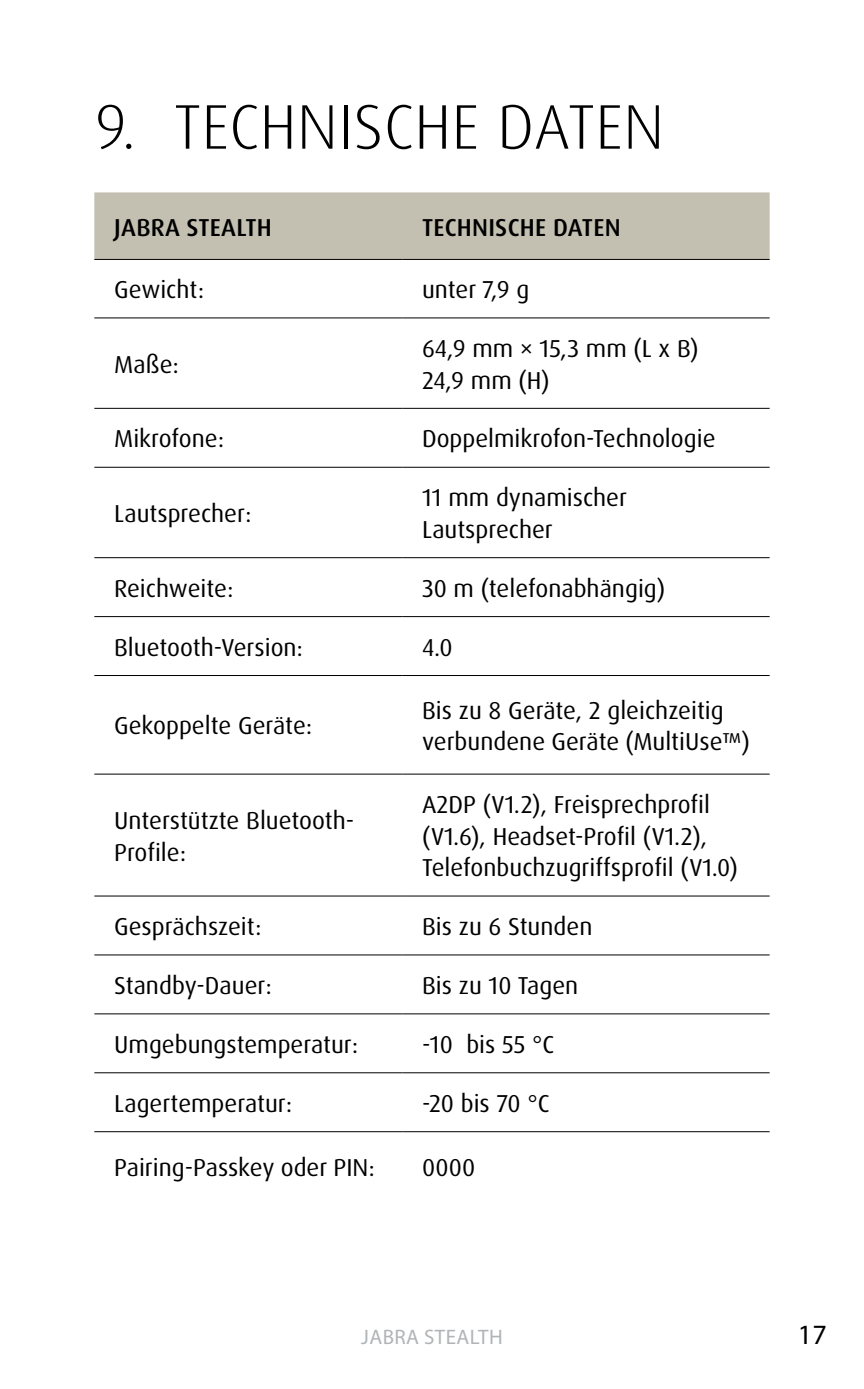
<style>
.page{position:relative;width:864px;height:1389px;background:#fff}
.page>*{position:absolute;margin:0;border:0;box-sizing:border-box;transform-origin:0 0}
.t1{font:300 63px "Dax Pro";letter-spacing:.01em;color:#000}
.t2{font:28px "Myriad Pro";color:#000}
.t3{font:24.5px/31.5px "Dax Pro";color:#000}
.t4{font:500 24.5px "Dax Pro";letter-spacing:.01em;color:#000}
.t5{font:21px "Myriad Pro";letter-spacing:.02em;color:#b1b4b6}
</style>
<div class="page">
<div style="left:94px;top:192px;width:675px;height:67px;background:#c4c0b1"></div>
<svg style="left:94px;top:407px;width:675px;height:726px"></svg>
<hr style="left:94px;top:1013px;width:308px;height:1px;background:#000">
<hr style="left:402px;top:1013px;width:367px;height:1px;background:#000">
<hr style="left:94px;top:895px;width:308px;height:2px;background:#000">
<hr style="left:402px;top:895px;width:367px;height:2px;background:#000">
<hr style="left:94px;top:954px;width:308px;height:2px;background:#000">
<hr style="left:402px;top:954px;width:367px;height:2px;background:#000">
<hr style="left:94px;top:774px;width:308px;height:1px;background:#000">
<hr style="left:402px;top:774px;width:367px;height:1px;background:#000">
<hr style="left:94px;top:675px;width:308px;height:1px;background:#000">
<hr style="left:402px;top:675px;width:367px;height:1px;background:#000">
<hr style="left:94px;top:616px;width:308px;height:1px;background:#000">
<hr style="left:402px;top:616px;width:367px;height:1px;background:#000">
<hr style="left:94px;top:557px;width:308px;height:1px;background:#000">
<hr style="left:402px;top:557px;width:367px;height:1px;background:#000">
<hr style="left:94px;top:467px;width:308px;height:1px;background:#000">
<hr style="left:402px;top:467px;width:367px;height:1px;background:#000">
<hr style="left:94px;top:408px;width:308px;height:1px;background:#000">
<hr style="left:402px;top:408px;width:367px;height:1px;background:#000">
<hr style="left:94px;top:317px;width:308px;height:2px;background:#000">
<hr style="left:402px;top:317px;width:367px;height:2px;background:#000">
<hr style="left:94px;top:259px;width:308px;height:1px;background:#000">
<hr style="left:402px;top:259px;width:367px;height:1px;background:#000">
<hr style="left:94px;top:1131px;width:308px;height:1px;background:#000">
<hr style="left:402px;top:1131px;width:367px;height:1px;background:#000">
<hr style="left:94px;top:1072px;width:308px;height:1px;background:#000">
<hr style="left:402px;top:1072px;width:367px;height:1px;background:#000">
<h1 class="t1" style="left:95px;top:86px;width:231px">9. TECHNISC</h1>
<h1 class="t1" style="left:414px;top:86px;width:240px">HE DATEN</h1>
<p class="t4" style="left:114px;top:211px;width:159px">JABRA STEALTH</p>
<p class="t4" style="left:422px;top:211px;width:200px">TECHNISCHE DATEN</p>
<p class="t3" style="left:114px;top:274px;width:91px">Gewicht:</p>
<p class="t3" style="left:422px;top:274px;width:109px">unter 7,9 g</p>
<p class="t3" style="left:114px;top:349px;width:66px">Maße:</p>
<p class="t3" style="left:422px;top:333px;width:278px">64,9 mm × 15,3 mm (L x B)<br>24,9 mm (H)</p>
<p class="t3" style="left:114px;top:423px;width:111px">Mikrofone:</p>
<p class="t3" style="left:422px;top:423px;width:295px">Doppelmikrofon-Technologie</p>
<p class="t3" style="left:114px;top:498px;width:139px">Lautsprecher:</p>
<p class="t3" style="left:422px;top:482px;width:206px">11 mm dynamischer<br>Lautsprecher</p>
<p class="t3" style="left:114px;top:573px;width:121px">Reichweite:</p>
<p class="t3" style="left:422px;top:573px;width:244px">30 m (telefonabhängig)</p>
<p class="t3" style="left:114px;top:632px;width:190px">Bluetooth-Version:</p>
<p class="t3" style="left:422px;top:632px;width:32px">4.0</p>
<p class="t3" style="left:114px;top:710px;width:199px">Gekoppelte Geräte:</p>
<p class="t3" style="left:114px;top:805px;width:241px">Unterstützte Bluetooth-<br>Profile:</p>
<p class="t3" style="left:422px;top:695px;width:329px">Bis zu 8 Geräte, 2 gleichzeitig verbundene Geräte (MultiUse™)</p>
<p class="t3" style="left:422px;top:789px;width:317px">A2DP (V1.2), Freisprechprofil (V1.6), Headset-Profil (V1.2),<br>Telefonbuchzugriffsprofil (V1.0)</p>
<p class="t3" style="left:114px;top:911px;width:149px">Gesprächszeit:</p>
<p class="t3" style="left:422px;top:911px;width:172px">Bis zu 6 Stunden</p>
<p class="t3" style="left:114px;top:970px;width:159px">Standby-Dauer:</p>
<p class="t3" style="left:422px;top:970px;width:158px">Bis zu 10 Tagen</p>
<p class="t3" style="left:114px;top:1029px;width:245px">Umgebungstemperatur:</p>
<p class="t3" style="left:422px;top:1029px;width:134px">-10 bis 55 °C</p>
<p class="t3" style="left:114px;top:1088px;width:179px">Lagertemperatur:</p>
<p class="t3" style="left:422px;top:1088px;width:129px">-20 bis 70 °C</p>
<p class="t3" style="left:114px;top:1152px;width:262px">Pairing-Passkey oder PI N:</p>
<p class="t3" style="left:422px;top:1152px;width:55px">0000</p>
<p class="t5" style="left:361px;top:1324px;width:143px">JABRA STEALTH</p>
<p class="t2" style="left:797px;top:1317px;width:30px">17</p>
</div>
